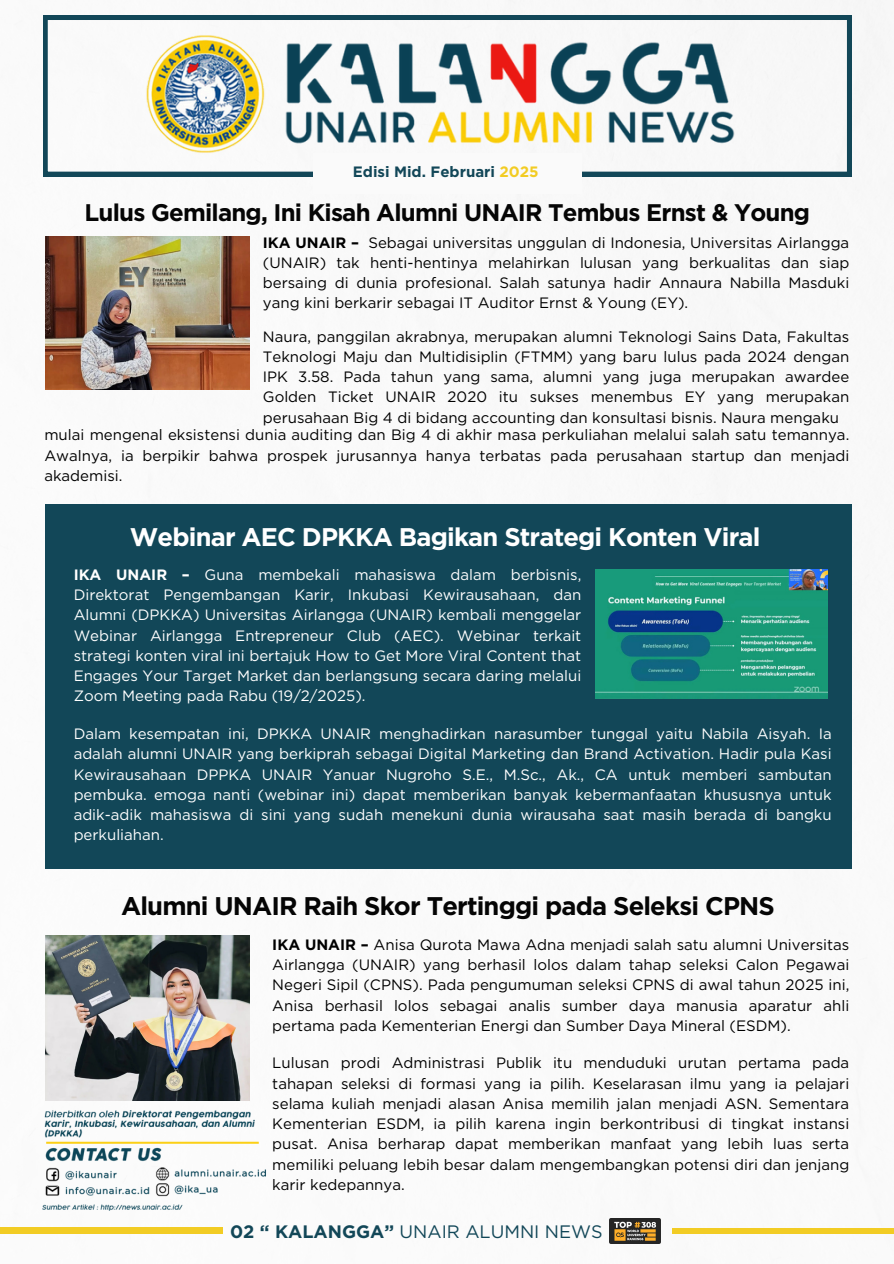
<style>
.page{position:relative;width:894px;height:1264px;background:#fff}
.page>*{position:absolute;margin:0;border:0;box-sizing:border-box;transform-origin:0 0}
.t1{font:700 25.5px "Gotham";letter-spacing:-.035em;color:#050505}
.t2{font:700 25.5px "Gotham";letter-spacing:-.035em;color:#fff}
.t3{font:700 24px "Gotham";letter-spacing:-.035em;color:#050505}
.t4{font:18px "Gotham";color:#124758}
.t5{font:15px/20.2px "Gotham";color:#000;text-align:justify}
.t6{font:15px/20.2px "Gotham";color:#fff;text-align:justify}
.t7{font:700 15px "Gotham";color:#124758}
.s1{color:#f2cc24}
.s2{font-weight:700}
</style>
<div class="page">
<div style="left:45px;top:504px;width:806px;height:364px;background:#124758"></div>
<img style="left:42px;top:1100px;width:224px;height:111px">
<svg style="left:43px;top:16px;width:808px;height:160px"></svg>
<img style="left:116px;top:0;width:658px;height:195px">
<div style="left:313px;top:153px;width:268px;height:40px;background:#fafafa"></div>
<div style="left:672px;top:1228px;width:221px;height:6px;background:#f2cc24"></div>
<div style="left:0;top:1227px;width:223px;height:7px;background:#f2cc24"></div>
<img style="left:609px;top:1218px;width:51px;height:25px">
<img style="left:45px;top:237px;width:204px;height:153px">
<img style="left:595px;top:569px;width:231px;height:129px">
<img style="left:45px;top:935px;width:204px;height:165px">
<p class="t7" style="left:353px;top:162px;width:187px">Edisi Mid. Februari <span class="s1">2025</span></p>
<h3 class="t3" style="left:85px;top:198px;width:726px">Lulus Gemilang, Ini Kisah Alumni UNAIR Tembus Ernst &amp; Young</h3>
<p class="t5" style="left:263px;top:232px;width:587px"><span class="s2">IKA UNAIR –</span> Sebagai universitas unggulan di Indonesia, Universitas Airlangga (UNAIR) tak henti-hentinya melahirkan lulusan yang berkualitas dan siap bersaing di dunia profesional. Salah satunya hadir Annaura Nabilla Masduki yang kini berkarir sebagai IT Auditor Ernst &amp; Young (EY).</p>
<p class="t5" style="left:263px;top:326px;width:587px">Naura, panggilan akrabnya, merupakan alumni Teknologi Sains Data, Fakultas Teknologi Maju dan Multidisiplin (FTMM) yang baru lulus pada 2024 dengan IPK 3.58. Pada tahun yang sama, alumni yang juga merupakan awardee Golden Ticket UNAIR 2020 itu sukses menembus EY yang merupakan perusahaan Big 4 di bidang accounting dan konsultasi bisnis. Naura mengaku</p>
<h1 class="t5" style="left:44px;top:425px;width:806px">mulai mengenal eksistensi dunia auditing dan Big 4 di akhir masa perkuliahan melalui salah satu temannya.<br>Awalnya, ia berpikir bahwa prospek jurusannya hanya terbatas pada perusahaan startup dan menjadi akademisi.</h1>
<p class="t2" style="left:130px;top:522px;width:632px">Webinar AEC DPKKA Bagikan Strategi Konten Viral</p>
<h1 class="t6" style="left:74px;top:564px;width:509px"><span class="s2">IKA UNAIR –</span> Guna membekali mahasiswa dalam berbisnis, Direktorat Pengembangan Karir, Inkubasi Kewirausahaan, dan Alumni (DPKKA) Universitas Airlangga (UNAIR) kembali menggelar Webinar Airlangga Entrepreneur Club (AEC). Webinar terkait strategi konten viral ini bertajuk How to Get More Viral Content that Engages Your Target Market dan berlangsung secara daring melalui Zoom Meeting pada Rabu (19/2/2025).</h1>
<p class="t6" style="left:74px;top:723px;width:759px">Dalam kesempatan ini, DPKKA UNAIR menghadirkan narasumber tunggal yaitu Nabila Aisyah. Ia adalah alumni UNAIR yang berkiprah sebagai Digital Marketing dan Brand Activation. Hadir pula Kasi Kewirausahaan DPPKA UNAIR Yanuar Nugroho S.E., M.Sc., Ak., CA untuk memberi sambutan pembuka. emoga nanti (webinar ini) dapat memberikan banyak kebermanfaatan khususnya untuk adik-adik mahasiswa di sini yang sudah menekuni dunia wirausaha saat masih berada di bangku perkuliahan.</p>
<p class="t1" style="left:121px;top:890px;width:655px">Alumni UNAIR Raih Skor Tertinggi pada Seleksi CPNS</p>
<p class="t5" style="left:272px;top:934px;width:578px"><span class="s2">IKA UNAIR –</span> Anisa Qurota Mawa Adna menjadi salah satu alumni Universitas Airlangga (UNAIR) yang berhasil lolos dalam tahap seleksi Calon Pegawai Negeri Sipil (CPNS). Pada pengumuman seleksi CPNS di awal tahun 2025 ini, Anisa berhasil lolos sebagai analis sumber daya manusia aparatur ahli pertama pada Kementerian Energi dan Sumber Daya Mineral (ESDM).</p>
<p class="t5" style="left:272px;top:1052px;width:578px">Lulusan prodi Administrasi Publik itu menduduki urutan pertama pada tahapan seleksi di formasi yang ia pilih. Keselarasan ilmu yang ia pelajari selama kuliah menjadi alasan Anisa memilih jalan menjadi ASN. Sementara Kementerian ESDM, ia pilih karena ingin berkontribusi di tingkat instansi pusat. Anisa berharap dapat memberikan manfaat yang lebih luas serta memiliki peluang lebih besar dalam mengembangkan potensi diri dan jenjang karir kedepannya.</p>
<p class="t4" style="left:230px;top:1220px;width:374px"><span class="s2">02 “ KALANGGA”</span> UNAIR ALUMNI NEWS</p>
</div>
